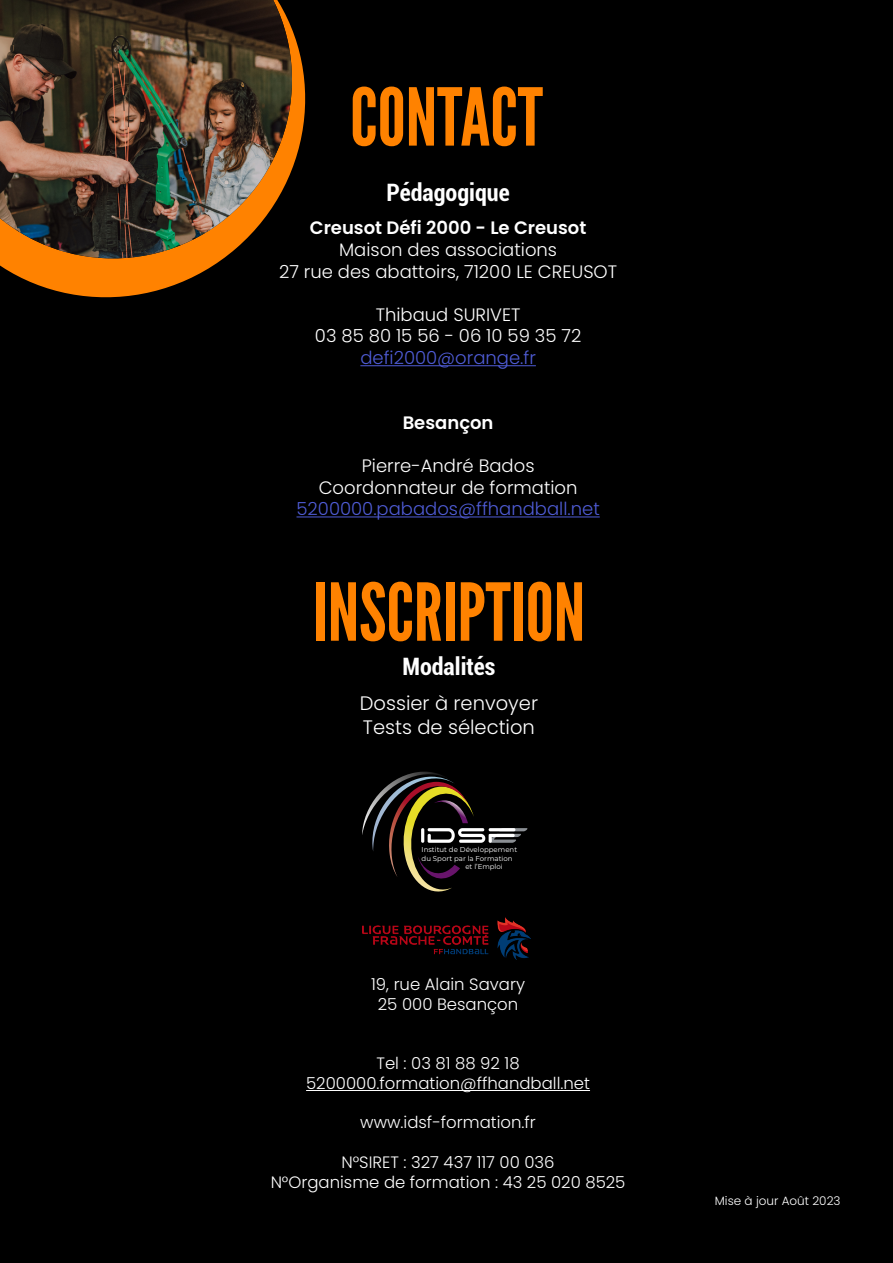
<style>
.page{position:relative;width:893px;height:1263px;background:#000}
.page>*{position:absolute;margin:0;border:0;box-sizing:border-box;transform-origin:0 0}
.t1{font:79.5px "League Gothic";color:#ff8200}
.t2{font:700 condensed 24px "Roboto";color:#fff}
.t3{font:300 19.5px/23.4px "Poppins";color:#fff}
.t4{font:300 18px/21.6px "Poppins";color:#fff;text-align:center}
.t5{font:300 18px "Poppins";color:#4f5cd6}
.t6{font:600 18px "Poppins";color:#fff}
.t7{font:300 16.5px/19.8px "Poppins";color:#fff;text-align:center}
.t8{font:300 12px "Poppins";color:#fff}
.t9{font:7.05px "Montserrat";color:#fff}
</style>
<div class="page">
<hr style="left:360px;top:365px;width:176px;height:1px;background:#4f5cd6">
<hr style="left:296px;top:516px;width:304px;height:1px;background:#4f5cd6">
<hr style="left:306px;top:1090px;width:284px;height:1px;background:#fff">
<img style="left:363px;top:917px;width:167px;height:42px">
<svg style="left:362px;top:772px;width:165px;height:120px"></svg>
<svg style="left:0;top:29px;width:306px;height:269px"></svg>
<img style="left:0;top:0;width:292px;height:258px">
<h1 class="t1" style="left:350px;top:70px;width:194px">CONTACT</h1>
<h2 class="t2" style="left:387px;top:175px;width:125px">Pédagogique</h2>
<p class="t6" style="left:310px;top:218px;width:278px">Creusot Défi 2000 - Le Creusot</p>
<p class="t4" style="left:279px;top:239px;width:340px">Maison des associations<br>27 rue des abattoirs, 71200 LE CREUSOT</p>
<p class="t4" style="left:315px;top:304px;width:268px">Thibaud SURIVET<br>03 85 80 15 56 - 06 10 59 35 72</p>
<p class="t5" style="left:360px;top:347px;width:177px">defi2000@orange.fr</p>
<p class="t6" style="left:403px;top:412px;width:92px">Besançon</p>
<p class="t4" style="left:319px;top:455px;width:260px">Pierre-André Bados<br>Coordonnateur de formation</p>
<p class="t5" style="left:296px;top:498px;width:305px">5200000.pabados@ffhandball.net</p>
<h1 class="t1" style="left:313px;top:565px;width:274px">INSCRIPTION</h1>
<h2 class="t2" style="left:402px;top:649px;width:95px">Modalités</h2>
<p class="t3" style="left:360px;top:692px;width:180px">Dossier à renvoyer<br>Tests de sélection</p>
<p class="t9" style="left:422px;top:845px;width:97px">Institut de Développement</p>
<p class="t9" style="left:422px;top:853px;width:92px">du Sport par la Formation</p>
<p class="t9" style="left:465px;top:862px;width:39px">et l’Emploi</p>
<p class="t7" style="left:371px;top:974px;width:155px">19, rue Alain Savary<br>25 000 Besançon</p>
<p class="t7" style="left:306px;top:1053px;width:285px">Tel : 03 81 88 92 18<br>5200000.formation@ffhandball.net</p>
<p class="t7" style="left:360px;top:1113px;width:177px">www.idsf-formation.fr</p>
<p class="t7" style="left:271px;top:1152px;width:356px">N°SIRET : 327 437 117 00 036<br>N°Organisme de formation : 43 25 020 8525</p>
<p class="t8" style="left:715px;top:1193px;width:127px">Mise à jour Août 2023</p>
</div>
